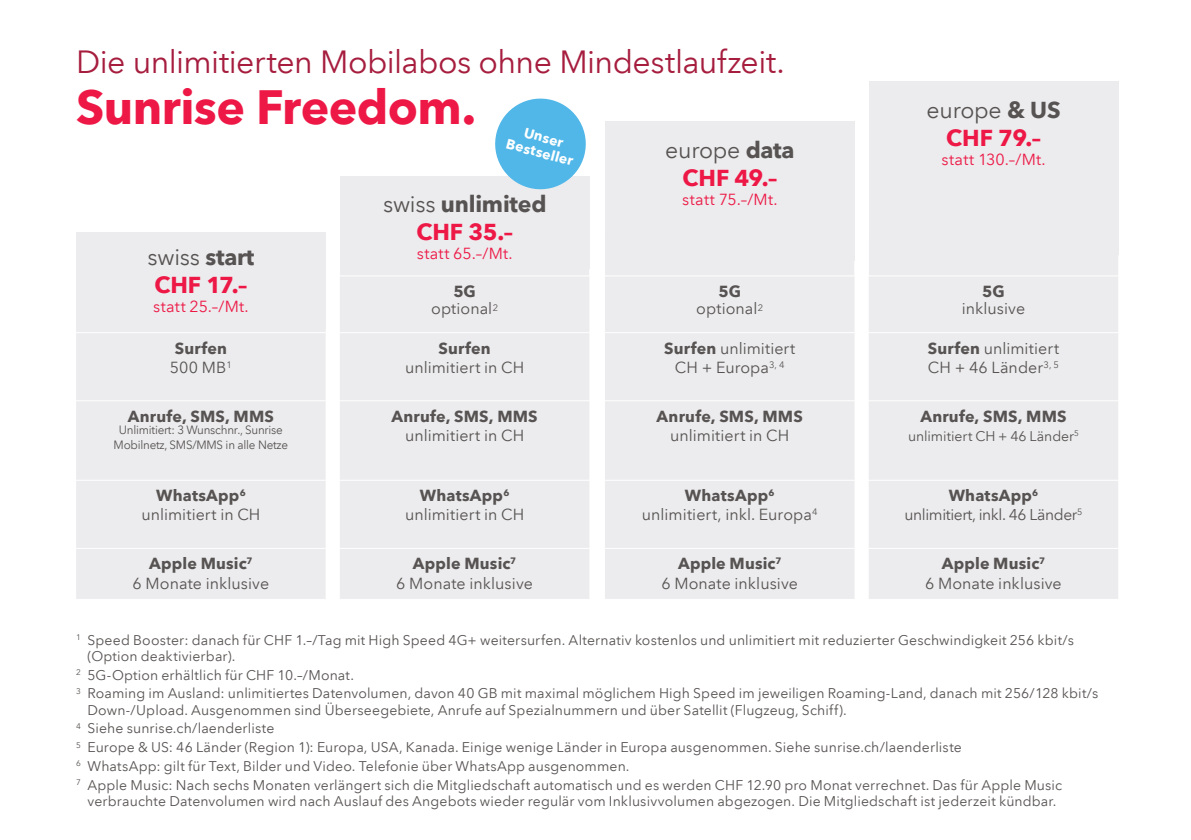
<style>
.page{position:relative;width:1191px;height:840px;background:#fff}
.page>*{position:absolute;margin:0;border:0;box-sizing:border-box;transform-origin:0 0}
.t1{font:700 48px "Avenir Next LT Pro";letter-spacing:-.01em;color:#ed1845}
.t2{font:32px "Avenir Next LT Pro";letter-spacing:-.02em;color:#a61d3e}
.t3{font:700 23px/27.6px "Avenir Next LT Pro";letter-spacing:-.005em;color:#ed1845;text-align:center}
.t4{font:700 23px/27.6px "Avenir Next LT Pro";letter-spacing:-.01em;color:#575352;text-align:center}
.t5{font:16px/19.2px "Avenir Next LT Pro";letter-spacing:.005em;color:#575352;text-align:center}
.t6{font:700 16px/19.2px "Avenir Next LT Pro";letter-spacing:.01em;color:#575352;text-align:center}
.t7{font:16px "Avenir Next LT Pro";letter-spacing:.015em;color:#ed1845}
.t8{font:15.6px "Avenir Next LT Pro";letter-spacing:-.025em;color:#575352}
.t9{font:14px/18.8px "Avenir Next LT Pro";letter-spacing:.01em;color:#575352}
.t10{font:700 14px/15.4px "Avenir Next LT Pro";color:#fff;text-align:center}
.t11{font:12px/14.4px "Avenir Next LT Pro";letter-spacing:-.02em;color:#575352;text-align:center}
.s1{font-weight:400;color:#575352}
.s2{color:#575352}
.s3{font-weight:400}
.s4{color:#ed1845}
.s5{font-weight:700}
</style>
<div class="page">
<div style="left:76px;top:255px;width:1042px;height:343px;background:#ececee"></div>
<hr style="left:76px;top:332px;width:250px;height:1px;background:#fff">
<svg style="left:326px;top:332px;width:14px;height:1px"></svg>
<hr style="left:340px;top:332px;width:249px;height:1px;background:#fff">
<svg style="left:589px;top:332px;width:16px;height:1px"></svg>
<hr style="left:605px;top:332px;width:249px;height:1px;background:#fff">
<svg style="left:854px;top:332px;width:14px;height:1px"></svg>
<hr style="left:868px;top:332px;width:250px;height:1px;background:#fff">
<hr style="left:76px;top:400px;width:250px;height:1px;background:#fff">
<svg style="left:326px;top:400px;width:14px;height:1px"></svg>
<hr style="left:340px;top:400px;width:249px;height:1px;background:#fff">
<svg style="left:589px;top:400px;width:16px;height:1px"></svg>
<hr style="left:605px;top:400px;width:249px;height:1px;background:#fff">
<svg style="left:854px;top:400px;width:14px;height:1px"></svg>
<hr style="left:868px;top:400px;width:250px;height:1px;background:#fff">
<hr style="left:76px;top:479px;width:250px;height:1px;background:#fff">
<svg style="left:326px;top:479px;width:14px;height:1px"></svg>
<hr style="left:340px;top:479px;width:249px;height:1px;background:#fff">
<svg style="left:589px;top:479px;width:16px;height:1px"></svg>
<hr style="left:605px;top:479px;width:249px;height:1px;background:#fff">
<svg style="left:854px;top:479px;width:14px;height:1px"></svg>
<hr style="left:868px;top:479px;width:250px;height:1px;background:#fff">
<hr style="left:76px;top:547px;width:250px;height:1px;background:#fff">
<svg style="left:326px;top:547px;width:14px;height:1px"></svg>
<hr style="left:340px;top:547px;width:249px;height:1px;background:#fff">
<svg style="left:589px;top:547px;width:16px;height:1px"></svg>
<hr style="left:605px;top:547px;width:249px;height:1px;background:#fff">
<svg style="left:854px;top:547px;width:14px;height:1px"></svg>
<hr style="left:868px;top:547px;width:250px;height:1px;background:#fff">
<svg style="left:326px;top:239px;width:542px;height:37px"></svg>
<hr style="left:868px;top:275px;width:250px;height:1px;background:#fff">
<div style="left:76px;top:232px;width:250px;height:96px;background:#ececee"></div>
<div style="left:340px;top:175px;width:249px;height:93px;background:#ececee"></div>
<div style="left:605px;top:122px;width:249px;height:139px;background:#ececee"></div>
<div style="left:869px;top:82px;width:249px;height:173px;background:#ececee"></div>
<svg style="left:490px;top:98px;width:100px;height:96px"></svg>
<h2 class="t2" style="left:76px;top:43px;width:710px">Die unlimitierten Mobilabos ohne Mindestlaufzeit.</h2>
<h1 class="t1" style="left:76px;top:77px;width:401px">Sunrise Freedom.</h1>
<h3 class="t3" style="left:926px;top:96px;width:135px"><span class="s1">europe</span> <span class="s2">&amp; US<br></span>CHF 79.–</h3>
<p class="t7" style="left:941px;top:150px;width:106px">statt 130.–/Mt.</p>
<p class="t10" style="left:512px;top:121px;width:71px;rotate:15deg">Unser<br>Bestseller</p>
<h3 class="t3" style="left:665px;top:136px;width:131px"><span class="s1">europe</span> <span class="s2">data<br></span>CHF 49.–</h3>
<p class="t7" style="left:682px;top:190px;width:97px">statt 75.–/Mt.</p>
<h3 class="t4" style="left:383px;top:190px;width:165px"><span class="s3">swiss</span> unlimited<br><span class="s4">CHF 35.–</span></h3>
<p class="t7" style="left:417px;top:244px;width:97px">statt 65.–/Mt.</p>
<h3 class="t3" style="left:147px;top:243px;width:108px"><span class="s1">swiss</span> <span class="s2">start<br></span>CHF 17.–</h3>
<p class="t7" style="left:153px;top:297px;width:97px">statt 25.–/Mt.</p>
<p class="t5" style="left:431px;top:282px;width:68px;line-height:17.2px"><span class="s5">5G </span>optional<sup>2</sup></p>
<p class="t5" style="left:696px;top:282px;width:68px;line-height:17.2px"><span class="s5">5G </span>optional<sup>2</sup></p>
<p class="t6" style="left:982px;top:281px;width:24px">5G</p>
<p class="t5" style="left:961px;top:299px;width:65px">inklusive</p>
<p class="t6" style="left:170px;top:338px;width:64px">Surfen<br><span class="s3">500 MB</span><sup>1</sup></p>
<p class="t6" style="left:438px;top:338px;width:54px">Surfen</p>
<p class="t5" style="left:405px;top:357px;width:121px">unlimitiert in CH</p>
<p class="t5" style="left:664px;top:338px;width:133px"><span class="s5">Surfen</span> unlimitiert<br>CH + Europa<sup>3,</sup> <sup>4</sup></p>
<p class="t5" style="left:928px;top:338px;width:133px;text-align:left"><span class="s5">Surfen</span> unlimitiert<br>CH + 46 Länder<sup>3,</sup> <sup>5</sup></p>
<p class="t6" style="left:128px;top:406px;width:148px">Anrufe, SMS, MMS</p>
<p class="t11" style="left:114px;top:422px;width:176px">Unlimitiert: 3 Wunschnr., Sunrise<br>Mobilnetz, SMS/MMS in alle Netze</p>
<p class="t6" style="left:391px;top:406px;width:148px">Anrufe, SMS, MMS</p>
<p class="t5" style="left:405px;top:425px;width:121px">unlimitiert in CH</p>
<p class="t6" style="left:656px;top:406px;width:148px">Anrufe, SMS, MMS</p>
<p class="t5" style="left:670px;top:425px;width:121px">unlimitiert in CH</p>
<p class="t6" style="left:920px;top:406px;width:148px">Anrufe, SMS, MMS</p>
<p class="t9" style="left:908px;top:426px;width:172px">unlimitiert CH + 46 Länder<sup>5</sup></p>
<p class="t5" style="left:141px;top:486px;width:121px"><span class="s5">WhatsApp</span><sup>6 </sup>unlimitiert in CH</p>
<p class="t5" style="left:405px;top:486px;width:121px"><span class="s5">WhatsApp</span><sup>6 </sup>unlimitiert in CH</p>
<p class="t5" style="left:642px;top:486px;width:177px"><span class="s5">WhatsApp</span><sup>6<br></sup>unlimitiert, inkl. Europa<sup>4</sup></p>
<p class="t6" style="left:948px;top:485px;width:91px">WhatsApp<sup>6</sup></p>
<p class="t8" style="left:904px;top:505px;width:179px">unlimitiert, inkl. 46 Länder<sup>5</sup></p>
<p class="t5" style="left:133px;top:554px;width:138px"><span class="s5">Apple Music</span><sup>7<br></sup>6 Monate inklusive</p>
<p class="t5" style="left:396px;top:554px;width:138px"><span class="s5">Apple Music</span><sup>7<br></sup>6 Monate inklusive</p>
<p class="t5" style="left:661px;top:554px;width:138px"><span class="s5">Apple Music</span><sup>7<br></sup>6 Monate inklusive</p>
<p class="t5" style="left:925px;top:554px;width:138px"><span class="s5">Apple Music</span><sup>7<br></sup>6 Monate inklusive</p>
<p class="t9" style="left:87px;top:631px;width:988px;line-height:16px;text-indent:-11px"><sup>1</sup> Speed Booster: danach für CHF 1.–/Tag mit High Speed 4G+ weitersurfen. Alternativ kostenlos und unlimitiert mit reduzierter Geschwindigkeit 256 kbit/s (Option deaktivierbar).</p>
<p class="t9" style="left:76px;top:665px;width:1023px"><sup>2</sup> 5G-Option erhältlich für CHF 10.–/Monat.<br><sup>3</sup> Roaming im Ausland: unlimitiertes Datenvolumen, davon 40 GB mit maximal möglichem High Speed im jeweiligen Roaming-Land, danach mit 256/128 kbit/s</p>
<p class="t9" style="left:76px;top:699px;width:987px;text-indent:11px">Down-/Upload. Ausgenommen sind Überseegebiete, Anrufe auf Spezialnummern und über Satellit (Flugzeug, Schiff).<br><sup>4</sup> Siehe sunrise.ch/laenderliste<br><sup>5</sup> Europe &amp; US: 46 Länder (Region 1): Europa, USA, Kanada. Einige wenige Länder in Europa ausgenommen. Siehe sunrise.ch/laenderliste<br><sup>6</sup> WhatsApp: gilt für Text, Bilder und Video. Telefonie über WhatsApp ausgenommen.<br><sup>7</sup> Apple Music: Nach sechs Monaten verlängert sich die Mitgliedschaft automatisch und es werden CHF 12.90 pro Monat verrechnet. Das für Apple Music</p>
<p class="t9" style="left:87px;top:791px;width:970px">verbrauchte Datenvolumen wird nach Auslauf des Angebots wieder regulär vom Inklusivvolumen abgezogen. Die Mitgliedschaft ist jederzeit kündbar.</p>
</div>
